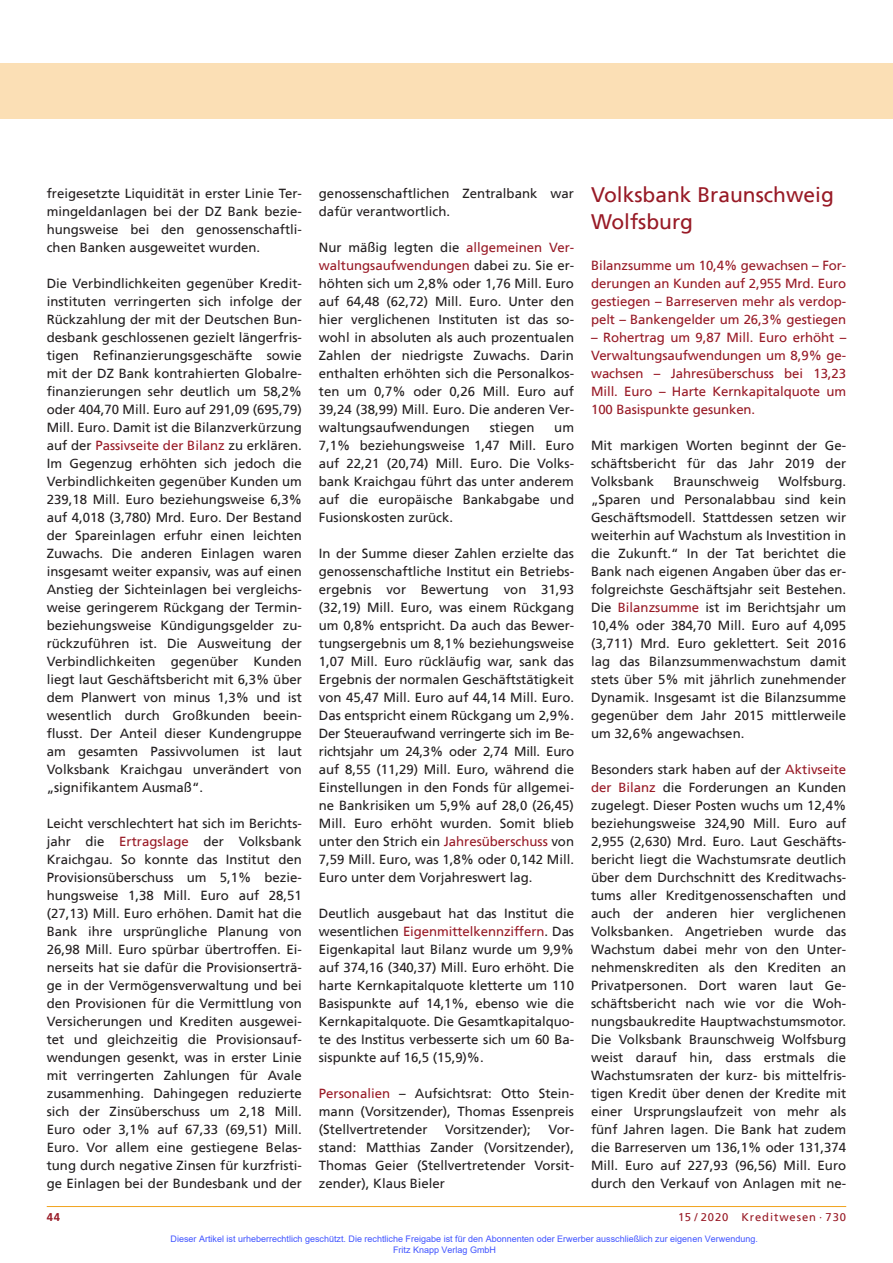
<style>
.page{position:relative;width:893px;height:1263px;background:#fff}
.page>*{position:absolute;margin:0;border:0;box-sizing:border-box;transform-origin:0 0}
.t1{font:21px/27px "Frutiger";color:#981a26}
.t2{font:13.2px/18px "Frutiger";color:#231f20;text-align:justify}
.t3{font:13.2px/18px "Frutiger";letter-spacing:-.005em;color:#981a26;text-align:justify}
.t4{font:11.25px "Frutiger";letter-spacing:.08em;color:#981a26}
.t5{font:700 11.25px "Frutiger";color:#981a26}
.t6{font:9px/10.8px "Arial";color:#4054ff}
.s1{color:#981a26}
</style>
<div class="page">
<hr style="left:47px;top:1206px;width:799px;height:1px;background:#f1a31e">
<div style="left:0;top:64px;width:893px;height:55px;background:#fbdfb5"></div>
<p class="t2" style="left:47px;top:185px;width:257px">freigesetzte Liquidität in erster Linie Ter&shy;mingeldanlagen bei der DZ Bank bezie&shy;hungsweise bei den genossenschaftli&shy;chen Banken ausgeweitet wurden.</p>
<p class="t2" style="left:47px;top:275px;width:257px">Die Verbindlichkeiten gegenüber Kredit&shy;instituten verringerten sich infolge der Rückzahlung der mit der Deutschen Bun&shy;desbank geschlossenen gezielt längerfris&shy;tigen Refinanzierungsgeschäfte sowie mit der DZ Bank kontrahierten Globalre&shy;finanzierungen sehr deutlich um 58,2% oder 404,70 Mill. Euro auf 291,09 (695,79)<br>Mill. Euro. Damit ist die Bilanzverkürzung auf der <span class="s1">Passivseite der Bilanz</span> zu erklären.<br>Im Gegenzug erhöhten sich jedoch die Verbindlichkeiten gegenüber Kunden um 239,18 Mill. Euro beziehungsweise 6,3% auf 4,018 (3,780) Mrd. Euro. Der Bestand der Spareinlagen erfuhr einen leichten Zuwachs. Die anderen Einlagen waren insgesamt weiter expansiv, was auf einen Anstieg der Sichteinlagen bei vergleichs&shy;weise geringerem Rückgang der Termin&shy;beziehungsweise Kündigungsgelder zu&shy;rückzuführen ist. Die Ausweitung der Verbindlichkeiten gegenüber Kunden liegt laut Geschäftsbericht mit 6,3% über dem Planwert von minus 1,3% und ist wesentlich durch Großkunden beein&shy;flusst. Der Anteil dieser Kundengruppe am gesamten Passivvolumen ist laut Volksbank Kraichgau unverändert von „signifikantem Ausmaß“.</p>
<p class="t2" style="left:47px;top:815px;width:257px">Leicht verschlechtert hat sich im Berichts&shy;jahr die <span class="s1">Ertragslage</span> der Volksbank Kraichgau. So konnte das Institut den Provisionsüberschuss um 5,1% bezie&shy;hungsweise 1,38 Mill. Euro auf 28,51 (27,13) Mill. Euro erhöhen. Damit hat die Bank ihre ursprüngliche Planung von 26,98 Mill. Euro spürbar übertroffen. Ei&shy;nerseits hat sie dafür die Provisionserträ&shy;ge in der Vermögensverwaltung und bei den Provisionen für die Vermittlung von Versicherungen und Krediten ausgewei&shy;tet und gleichzeitig die Provisionsauf&shy;wendungen gesenkt, was in erster Linie mit verringerten Zahlungen für Avale zusammenhing. Dahingegen reduzierte sich der Zinsüberschuss um 2,18 Mill.<br>Euro oder 3,1% auf 67,33 (69,51) Mill.<br>Euro. Vor allem eine gestiegene Belas&shy;tung durch negative Zinsen für kurzfristi&shy;ge Einlagen bei der Bundesbank und der</p>
<p class="t2" style="left:319px;top:185px;width:257px">genossenschaftlichen Zentralbank war dafür verantwortlich.</p>
<p class="t2" style="left:319px;top:239px;width:257px">Nur mäßig legten die <span class="s1">allgemeinen Ver&shy;waltungsaufwendungen</span> dabei zu. Sie er&shy;höhten sich um 2,8% oder 1,76 Mill. Euro auf 64,48 (62,72) Mill. Euro. Unter den hier verglichenen Instituten ist das so&shy;wohl in absoluten als auch prozentualen Zahlen der niedrigste Zuwachs. Darin enthalten erhöhten sich die Personalkos&shy;ten um 0,7% oder 0,26 Mill. Euro auf 39,24 (38,99) Mill. Euro. Die anderen Ver&shy;waltungsaufwendungen</p>
<p class="t2" style="left:490px;top:419px;width:46px">stiegen</p>
<p class="t2" style="left:319px;top:419px;width:257px;text-indent:235px">um 7,1% beziehungsweise 1,47 Mill. Euro auf 22,21 (20,74) Mill. Euro. Die Volks&shy;bank Kraichgau führt das unter anderem auf die europäische Bankabgabe und Fusionskosten zurück.</p>
<p class="t2" style="left:319px;top:545px;width:257px">In der Summe dieser Zahlen erzielte das genossenschaftliche Institut ein Betriebs&shy;ergebnis vor Bewertung von 31,93 (32,19) Mill. Euro, was einem Rückgang um 0,8% entspricht. Da auch das Bewer&shy;tungsergebnis um 8,1% beziehungsweise 1,07 Mill. Euro rückläufig war, sank das Ergebnis der normalen Geschäftstätigkeit von 45,47 Mill. Euro auf 44,14 Mill. Euro.<br>Das entspricht einem Rückgang um 2,9%.<br>Der Steueraufwand verringerte sich im Be&shy;richtsjahr um 24,3% oder 2,74 Mill. Euro auf 8,55 (11,29) Mill. Euro, während die Einstellungen in den Fonds für allgemei&shy;ne Bankrisiken um 5,9% auf 28,0 (26,45)<br>Mill. Euro erhöht wurden. Somit blieb unter den Strich ein <span class="s1">Jahresüberschuss</span> von 7,59 Mill. Euro, was 1,8% oder 0,142 Mill.<br>Euro unter dem Vorjahreswert lag.</p>
<p class="t2" style="left:319px;top:905px;width:257px">Deutlich ausgebaut hat das Institut die wesentlichen <span class="s1">Eigenmittelkennziffern</span>. Das Eigenkapital laut Bilanz wurde um 9,9% auf 374,16 (340,37) Mill. Euro erhöht. Die harte Kernkapitalquote kletterte um 110<br>Basispunkte auf 14,1%, ebenso wie die Kernkapitalquote. Die Gesamtkapitalquo&shy;te des Institus verbesserte sich um 60 Ba&shy;sispunkte auf 16,5 (15,9)%.</p>
<p class="t2" style="left:319px;top:1085px;width:257px"><span class="s1">Personalien</span> – Aufsichtsrat: Otto Stein&shy;mann (Vorsitzender), Thomas Essenpreis (Stellvertretender</p>
<p class="t2" style="left:445px;top:1121px;width:87px">Vorsitzender);</p>
<p class="t2" style="left:319px;top:1121px;width:257px;text-indent:230px">Vor&shy;stand: Matthias Zander (Vorsitzender), Thomas Geier (Stellvertretender Vorsit&shy;zender), Klaus Bieler</p>
<h1 class="t1" style="left:591px;top:182px;width:244px">Volksbank Braunschweig<br>Wolfsburg</h1>
<p class="t3" style="left:591px;top:257px;width:257px">Bilanzsumme um 10,4% gewachsen – For&shy;derungen an Kunden auf 2,955 Mrd. Euro gestiegen – Barreserven mehr als verdop&shy;pelt – Bankengelder um 26,3% gestiegen</p>
<p class="t3" style="left:591px;top:329px;width:257px">– Rohertrag um 9,87 Mill. Euro erhöht – Verwaltungsaufwendungen um 8,9% ge&shy;wachsen – Jahresüberschuss bei 13,23<br>Mill. Euro – Harte Kernkapitalquote um 100 Basispunkte gesunken.</p>
<p class="t2" style="left:591px;top:437px;width:257px">Mit markigen Worten beginnt der Ge&shy;schäftsbericht für das Jahr 2019 der Volksbank</p>
<p class="t2" style="left:591px;top:473px;width:257px;text-indent:187px">Wolfsburg. „Sparen und Personalabbau sind kein Geschäftsmodell. Stattdessen setzen wir weiterhin auf Wachstum als Investition in die Zukunft.“ In der Tat berichtet die Bank nach eigenen Angaben über das er&shy;folgreichste Geschäftsjahr seit Bestehen.<br>Die <span class="s1">Bilanzsumme</span> ist im Berichtsjahr um 10,4% oder 384,70 Mill. Euro auf 4,095 (3,711) Mrd. Euro geklettert. Seit 2016 lag das Bilanzsummenwachstum damit stets über 5% mit jährlich zunehmender Dynamik. Insgesamt ist die Bilanzsumme gegenüber dem Jahr 2015 mittlerweile um 32,6% angewachsen.</p>
<p class="t2" style="left:591px;top:761px;width:257px">Besonders stark haben auf der <span class="s1">Aktivseite der Bilanz</span> die Forderungen an Kunden zugelegt. Dieser Posten wuchs um 12,4% beziehungsweise 324,90 Mill. Euro auf 2,955 (2,630) Mrd. Euro. Laut Geschäfts&shy;bericht liegt die Wachstumsrate deutlich über dem Durchschnitt des Kreditwachs&shy;tums aller Kreditgenossenschaften und auch der anderen hier verglichenen Volksbanken. Angetrieben wurde das Wachstum dabei mehr von den Unter&shy;nehmenskrediten als den Krediten an Privatpersonen. Dort waren laut Ge&shy;schäftsbericht nach wie vor die Woh&shy;nungsbaukredite Hauptwachstumsmotor.<br>Die Volksbank Braunschweig Wolfsburg weist darauf hin, dass erstmals die Wachstumsraten der kurz- bis mittelfris&shy;tigen Kredit über denen der Kredite mit einer Ursprungslaufzeit von mehr als fünf Jahren lagen. Die Bank hat zudem die Barreserven um 136,1% oder 131,374<br>Mill. Euro auf 227,93 (96,56) Mill. Euro durch den Verkauf von Anlagen mit ne-</p>
<p class="t2" style="left:673px;top:473px;width:87px">Braunschweig</p>
<p class="t5" style="left:47px;top:1211px;width:15px">44</p>
<p class="t4" style="left:678px;top:1211px;width:170px">15 / 2020 Kreditwesen · 730</p>
<p class="t6" style="left:393px;top:1233px;width:366px;text-indent:-223px">Dieser Artikel ist urheberrechtlich geschützt. Die rechtliche Freigabe ist für den Abonnenten oder Erwerber ausschließlich zur eigenen Verwendung.<br>Fritz Knapp Verlag GmbH</p>
</div>
